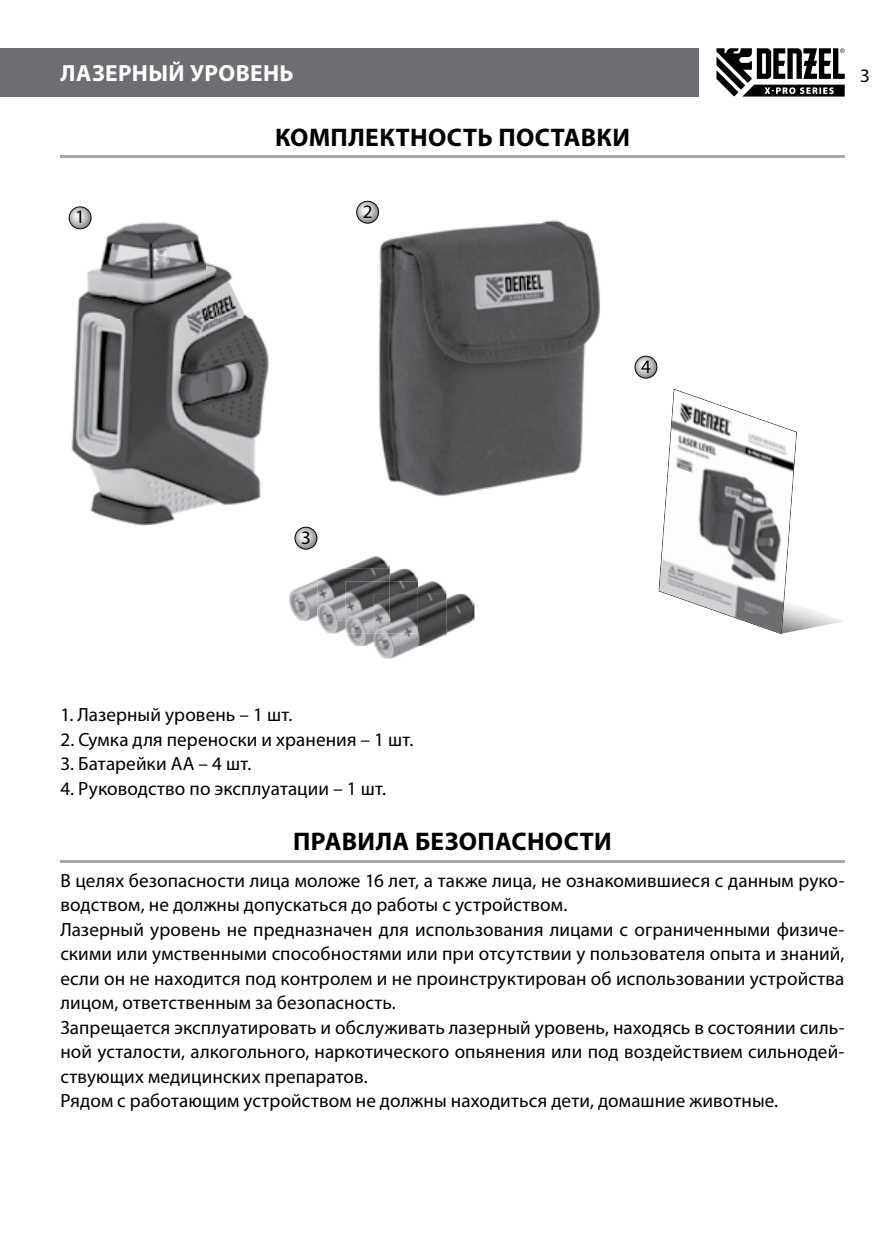
<style>
.page{position:relative;width:893px;height:1259px;background:#fff}
.page>*{position:absolute;margin:0;border:0;box-sizing:border-box;transform-origin:0 0}
.t1{font:700 25.5px "Myriad Pro";letter-spacing:.01em;color:#000}
.t2{font:700 23.4px "Myriad Pro";letter-spacing:.015em;color:#fff}
.t3{font:19.2px/24.6px "Myriad Pro";letter-spacing:.005em;color:#000}
</style>
<div class="page">
<div style="left:0;top:48px;width:698px;height:49px;background:#6d6e71"></div>
<svg style="left:716px;top:48px;width:129px;height:49px"></svg>
<hr style="left:60px;top:156px;width:785px;height:2px;background:#a7a9ac">
<hr style="left:60px;top:860px;width:785px;height:2px;background:#a7a9ac">
<svg style="left:673px;top:389px;width:171px;height:245px"></svg>
<img style="left:659px;top:390px;width:137px;height:243px">
<img style="left:68px;top:215px;width:201px;height:311px">
<img style="left:379px;top:220px;width:222px;height:276px">
<svg style="left:69px;top:206px;width:23px;height:23px"></svg>
<svg style="left:356px;top:201px;width:23px;height:23px"></svg>
<svg style="left:295px;top:527px;width:22px;height:22px"></svg>
<svg style="left:634px;top:356px;width:23px;height:23px"></svg>
<img style="left:289px;top:556px;width:101px;height:65px">
<img style="left:318px;top:569px;width:100px;height:64px">
<img style="left:317px;top:569px;width:73px;height:52px">
<img style="left:346px;top:581px;width:100px;height:65px">
<img style="left:346px;top:581px;width:72px;height:52px">
<img style="left:346px;top:581px;width:44px;height:40px">
<img style="left:374px;top:594px;width:100px;height:64px">
<img style="left:374px;top:594px;width:72px;height:52px">
<img style="left:374px;top:594px;width:44px;height:39px">
<img style="left:374px;top:594px;width:16px;height:27px">
<p class="t2" style="left:61px;top:58px;width:235px">ЛАЗЕРНЫЙ УРОВЕНЬ</p>
<p class="t3" style="left:860px;top:63px;width:11px">3</p>
<h1 class="t1" style="left:275px;top:121px;width:356px">КОМПЛЕКТНОСТЬ ПОСТАВКИ</h1>
<p class="t3" style="left:75px;top:204px;width:11px">1</p>
<p class="t3" style="left:363px;top:199px;width:11px">2</p>
<p class="t3" style="left:301px;top:525px;width:11px">3</p>
<p class="t3" style="left:641px;top:354px;width:11px">4</p>
<p class="t3" style="left:60px;top:702px;width:233px">1. Лазерный уровень – 1 шт.</p>
<p class="t3" style="left:60px;top:726px;width:355px">2. Сумка для переноски и хранения – 1 шт.</p>
<p class="t3" style="left:60px;top:751px;width:193px">3. Батарейки АА – 4 шт.</p>
<p class="t3" style="left:60px;top:775px;width:327px">4. Руководство по эксплуатации – 1 шт.</p>
<h1 class="t1" style="left:293px;top:825px;width:320px">ПРАВИЛА БЕЗОПАСНОСТИ</h1>
<p class="t3" style="left:60px;top:868px;width:786px">В целях безопасности лица моложе 16 лет, а также лица, не ознакомившиеся с данным руко&shy;водством, не должны допускаться до работы с устройством.<br>Лазерный уровень не предназначен для использования лицами с ограниченными физиче&shy;скими или умственными способностями или при отсутствии у пользователя опыта и знаний, если он не находится под контролем и не проинструктирован об использовании устройства лицом, ответственным за безопасность.<br>Запрещается эксплуатировать и обслуживать лазерный уровень, находясь в состоянии силь&shy;ной усталости, алкогольного, наркотического опьянения или под воздействием сильнодей&shy;ствующих медицинских препаратов.<br>Рядом с работающим устройством не должны находиться дети, домашние животные.</p>
</div>
